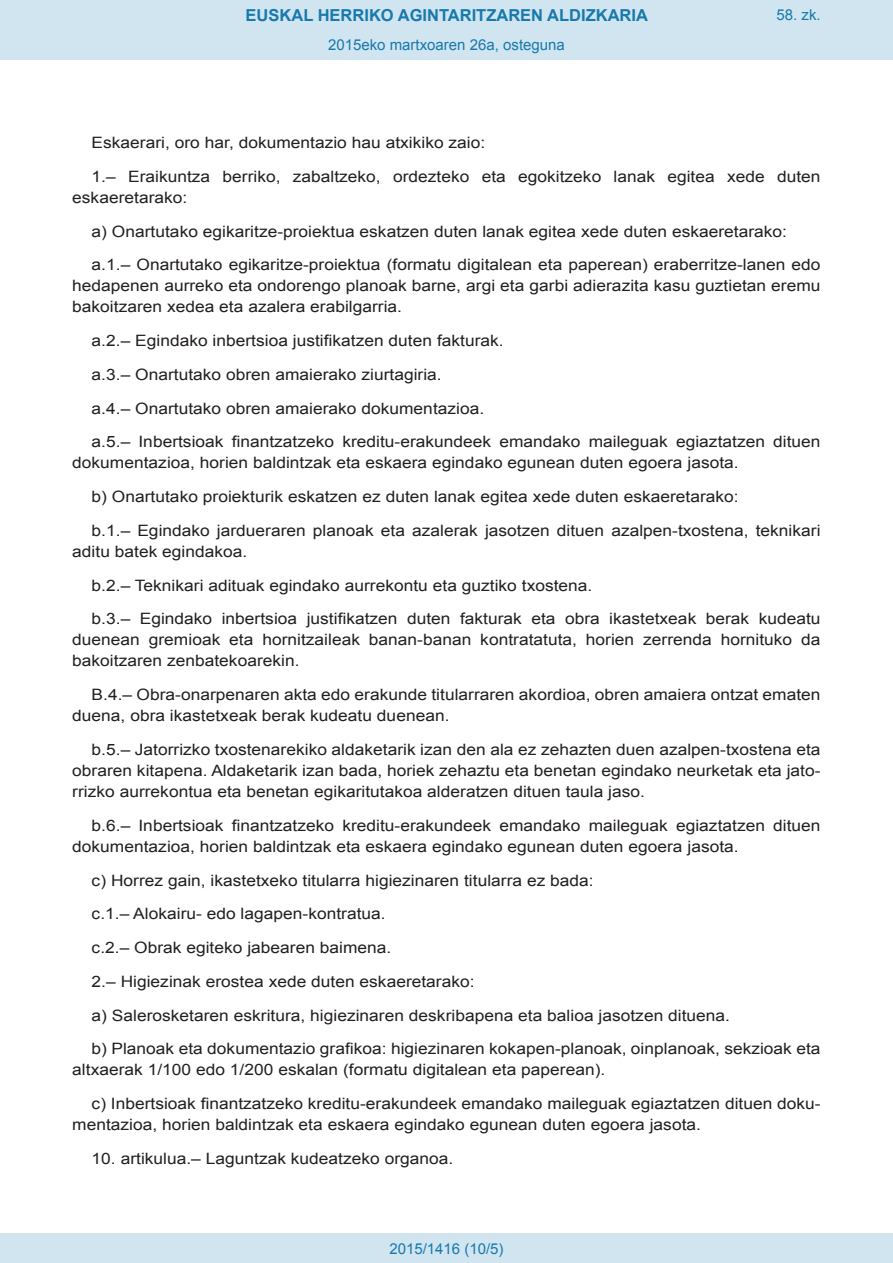
<style>
.page{position:relative;width:893px;height:1263px;background:#fff}
.page>*{position:absolute;margin:0;border:0;box-sizing:border-box;transform-origin:0 0}
.t1{font:700 16.5px "Arial";color:#1879ad}
.BOPVDetalle{font:15.6px/21px "Arial";color:#231f20;scale:1.11 1}
.Paginacion_Centro{font:15px "Arial";color:#1879ad}
</style>
<div class="page">
<div style="left:0;top:0;width:893px;height:60px;background:#d0e5f0"></div>
<div style="left:0;top:1233px;width:893px;height:30px;background:#d0e5f0"></div>
<p class="t1" style="left:246px;top:4px;width:404px">EUSKAL HERRIKO AGINTARITZAREN ALDIZKARIA</p>
<p class="Paginacion_Centro" style="left:328px;top:35px;width:238px">2015eko martxoaren 26a, osteguna</p>
<p class="Paginacion_Centro" style="left:776px;top:5px;width:46px">58. zk.</p>
<p class="BOPVDetalle" style="left:92px;top:132px;width:356px">Eskaerari, oro har, dokumentazio hau atxikiko zaio:</p>
<p class="BOPVDetalle" style="left:72px;top:166px;width:676px;text-indent:19px">1.– Eraikuntza berriko, zabaltzeko, ordezteko eta egokitzeko lanak egitea xede duten eskaeretarako:</p>
<p class="BOPVDetalle" style="left:92px;top:221px;width:628px">a) Onartutako egikaritze-proiektua eskatzen duten lanak egitea xede duten eskaeretarako:</p>
<p class="BOPVDetalle" style="left:72px;top:255px;width:676px;text-align:justify;text-indent:19px">a.1.– Onartutako egikaritze-proiektua (formatu digitalean eta paperean) eraberritze-lanen edo hedapenen aurreko eta ondorengo planoak barne, argi eta garbi adierazita kasu guztietan eremu bakoitzaren xedea eta azalera erabilgarria.</p>
<p class="BOPVDetalle" style="left:92px;top:330px;width:373px">a.2.– Egindako inbertsioa justifikatzen duten fakturak.</p>
<p class="BOPVDetalle" style="left:92px;top:364px;width:317px">a.3.– Onartutako obren amaierako ziurtagiria.</p>
<p class="BOPVDetalle" style="left:92px;top:398px;width:355px">a.4.– Onartutako obren amaierako dokumentazioa.</p>
<p class="BOPVDetalle" style="left:72px;top:432px;width:676px;text-indent:19px">a.5.– Inbertsioak finantzatzeko kreditu-erakundeek emandako maileguak egiaztatzen dituen dokumentazioa, horien baldintzak eta eskaera egindako egunean duten egoera jasota.</p>
<p class="BOPVDetalle" style="left:92px;top:486px;width:584px">b) Onartutako proiekturik eskatzen ez duten lanak egitea xede duten eskaeretarako:</p>
<p class="BOPVDetalle" style="left:72px;top:520px;width:676px;text-indent:19px">b.1.– Egindako jardueraren planoak eta azalerak jasotzen dituen azalpen-txostena, teknikari aditu batek egindakoa.</p>
<p class="BOPVDetalle" style="left:92px;top:575px;width:453px">b.2.– Teknikari adituak egindako aurrekontu eta guztiko txostena.</p>
<p class="BOPVDetalle" style="left:72px;top:609px;width:676px;text-align:justify;text-indent:19px">b.3.– Egindako inbertsioa justifikatzen duten fakturak eta obra ikastetxeak berak kudeatu duenean gremioak eta hornitzaileak banan-banan kontratatuta, horien zerrenda hornituko da bakoitzaren zenbatekoarekin.</p>
<p class="BOPVDetalle" style="left:72px;top:684px;width:676px;text-indent:19px">B.4.– Obra-onarpenaren akta edo erakunde titularraren akordioa, obren amaiera ontzat ematen duena, obra ikastetxeak berak kudeatu duenean.</p>
<p class="BOPVDetalle" style="left:72px;top:739px;width:676px;text-align:justify;text-indent:19px">b.5.– Jatorrizko txostenarekiko aldaketarik izan den ala ez zehazten duen azalpen-txostena eta obraren kitapena. Aldaketarik izan bada, horiek zehaztu eta benetan egindako neurketak eta jato&shy;rrizko aurrekontua eta benetan egikaritutakoa alderatzen dituen taula jaso.</p>
<p class="BOPVDetalle" style="left:72px;top:815px;width:676px;text-indent:19px">b.6.– Inbertsioak finantzatzeko kreditu-erakundeek emandako maileguak egiaztatzen dituen dokumentazioa, horien baldintzak eta eskaera egindako egunean duten egoera jasota.</p>
<p class="BOPVDetalle" style="left:92px;top:870px;width:454px">c) Horrez gain, ikastetxeko titularra higiezinaren titularra ez bada:</p>
<p class="BOPVDetalle" style="left:92px;top:903px;width:266px">c.1.– Alokairu- edo lagapen-kontratua.</p>
<p class="BOPVDetalle" style="left:92px;top:937px;width:272px">c.2.– Obrak egiteko jabearen baimena.</p>
<p class="BOPVDetalle" style="left:92px;top:971px;width:347px">2.– Higiezinak erostea xede duten eskaeretarako:</p>
<p class="BOPVDetalle" style="left:92px;top:1005px;width:577px">a) Salerosketaren eskritura, higiezinaren deskribapena eta balioa jasotzen dituena.</p>
<p class="BOPVDetalle" style="left:72px;top:1038px;width:676px;text-indent:19px">b) Planoak eta dokumentazio grafikoa: higiezinaren kokapen-planoak, oinplanoak, sekzioak eta altxaerak 1/100 edo 1/200 eskalan (formatu digitalean eta paperean).</p>
<p class="BOPVDetalle" style="left:72px;top:1093px;width:676px;text-indent:19px">c) Inbertsioak finantzatzeko kreditu-erakundeek emandako maileguak egiaztatzen dituen doku&shy;mentazioa, horien baldintzak eta eskaera egindako egunean duten egoera jasota.</p>
<p class="BOPVDetalle" style="left:92px;top:1148px;width:327px">10. artikulua.– Laguntzak kudeatzeko organoa.</p>
<p class="Paginacion_Centro" style="left:389px;top:1238px;width:116px">2015/1416 (10/5)</p>
</div>
